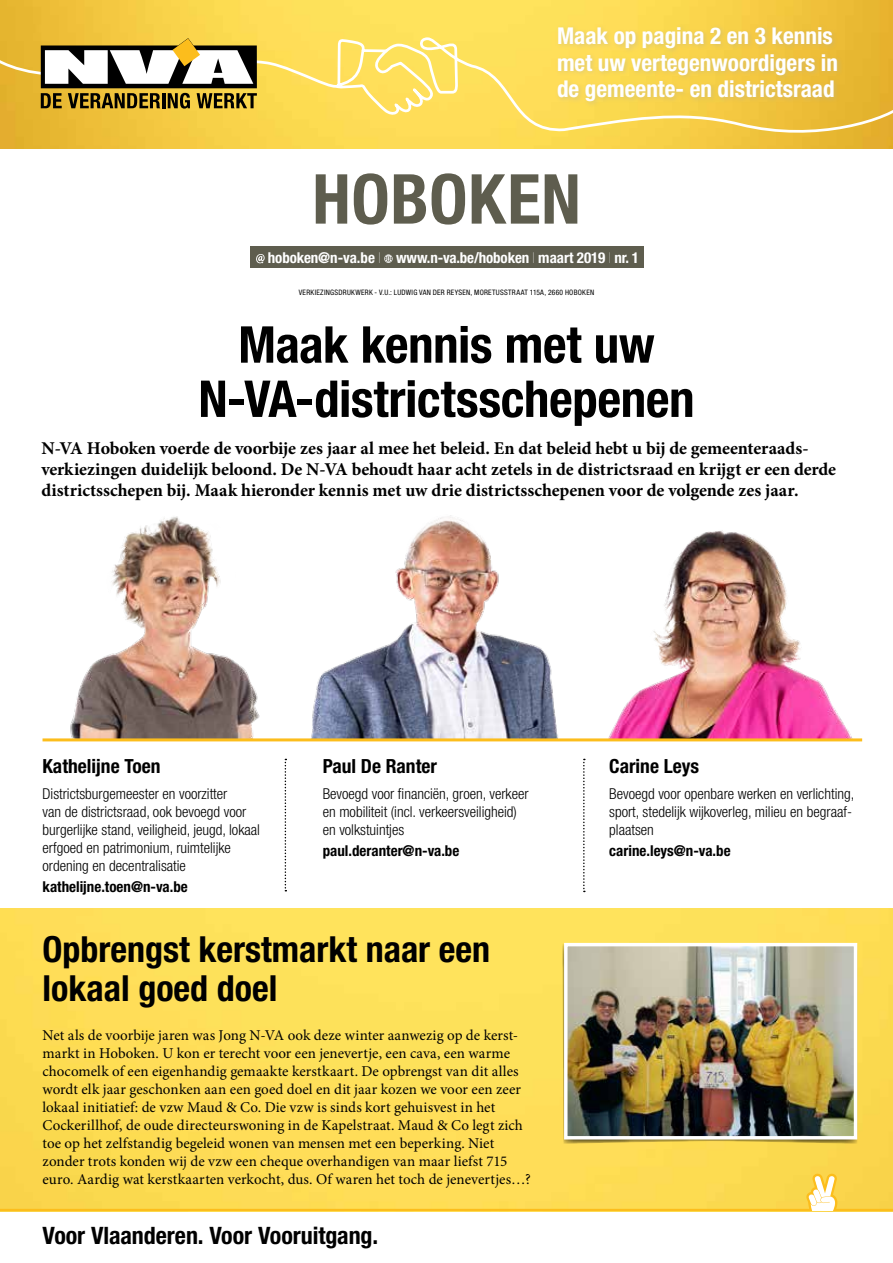
<style>
.page{position:relative;width:893px;height:1263px;background:#fff}
.page>*{position:absolute;margin:0;border:0;box-sizing:border-box;transform-origin:0 0}
.t1{font:700 condensed 69px "Helvetica Neue LT Std";letter-spacing:.01em;color:#5e5d4e}
.t2{font:700 condensed 50.85px/54.3px "Helvetica Neue LT Std";letter-spacing:-.005em;color:#000;text-align:center}
.t3{font:700 condensed 36px/39px "Helvetica Neue LT Std";color:#000}
.t4{font:700 condensed 24px "Helvetica Neue LT Std";letter-spacing:-.005em;color:#000}
.t5{font:700 condensed 23.25px/26.5px "Helvetica Neue LT Std";color:#fff}
.t6{font:700 condensed 19.5px "Helvetica Neue LT Std";color:#000}
.t7{font:700 18px/21px "Minion Pro";letter-spacing:-.005em;color:#000}
.t8{font:15px/18px "Minion Pro";letter-spacing:.005em;color:#000}
.t9{font:300 condensed 15px/18px "Helvetica Neue LT Std";color:#000}
.t10{font:700 condensed 15px "Helvetica Neue LT Std";color:#000}
.t11{font:700 condensed 15px "Helvetica Neue LT Std";letter-spacing:-.01em;color:#fff}
.t12{font:condensed 7.5px "Helvetica Neue LT Std";letter-spacing:.035em;color:#000}
.s1{font-weight:200}
</style>
<div class="page">
<img style="left:0;top:909px;width:893px;height:264px">
<img style="left:0;top:0;width:893px;height:149px">
<svg style="left:0;top:36px;width:893px;height:111px;background:#f6d252"></svg>
<svg style="left:0;top:1173px;width:893px;height:38px;background:#fcd951"></svg>
<div style="left:250px;top:247px;width:393px;height:21px;background:#5e5d4e"></div>
<svg style="left:256px;top:254px;width:9px;height:9px"></svg>
<svg style="left:384px;top:254px;width:9px;height:9px"></svg>
<svg style="left:41px;top:38px;width:216px;height:71px"></svg>
<div style="left:555px;top:24px;width:288px;height:84px;background:#b4b198;opacity:.4"></div>
<img style="left:70px;top:516px;width:190px;height:222px">
<img style="left:311px;top:515px;width:247px;height:223px">
<img style="left:608px;top:530px;width:244px;height:208px">
<svg style="left:285px;top:759px;width:1px;height:132px"></svg>
<svg style="left:583px;top:759px;width:2px;height:133px"></svg>
<hr style="left:43px;top:738px;width:819px;height:3px;background:#fcbd1c">
<svg style="left:562px;top:943px;width:296px;height:201px;background:#d1b956"></svg>
<img style="left:568px;top:947px;width:285px;height:188px">
<div style="left:564px;top:943px;width:293px;height:196px;border:3px solid #fff"></div>
<h3 class="t5" style="left:557px;top:22px;width:283px">Maak op pagina 2 en 3 kennis met uw vertegenwoordigers in de gemeente- en districtsraad</h3>
<h1 class="t1" style="left:312px;top:157px;width:270px">HOBOKEN</h1>
<p class="t11" style="left:268px;top:248px;width:373px">hoboken@n-va.be <span class="s1">I</span> www.n-va.be/hoboken <span class="s1">I</span> maart 2019 <span class="s1">I</span> nr. 1</p>
<p class="t12" style="left:299px;top:287px;width:297px">VERKIEZINGSDRUKWERK - V.U.: LUDWIG VAN DER REYSEN, MORETUSSTRAAT 115A, 2660 HOBOKEN</p>
<h2 class="t2" style="left:198px;top:317px;width:498px">Maak kennis met uw<br>N-VA-districtsschepenen</h2>
<p class="t7" style="left:41px;top:438px;width:796px">N-VA Hoboken voerde de voorbije zes jaar al mee het beleid. En dat beleid hebt u bij de gemeenteraads&shy;verkiezingen duidelijk beloond. De N-VA behoudt haar acht zetels in de districtsraad en krijgt er een derde districtsschepen bij. Maak hieronder kennis met uw drie districtsschepenen voor de volgende zes jaar.</p>
<h3 class="t6" style="left:43px;top:754px;width:119px">Kathelijne Toen</h3>
<p class="t9" style="left:43px;top:785px;width:219px">Districtsburgemeester en voorzitter<br>van de districtsraad, ook bevoegd voor burgerlijke stand, veiligheid, jeugd, lokaal erfgoed en patrimonium, ruimtelijke ordening en decentralisatie</p>
<p class="t10" style="left:43px;top:878px;width:147px">kathelijne.toen@n-va.be</p>
<h3 class="t6" style="left:323px;top:754px;width:116px">Paul De Ranter</h3>
<p class="t9" style="left:323px;top:785px;width:207px">Bevoegd voor financiën, groen, verkeer en mobiliteit (incl. verkeersveiligheid) en volkstuintjes</p>
<p class="t10" style="left:323px;top:842px;width:138px">paul.deranter@n-va.be</p>
<h3 class="t3" style="left:43px;top:929px;width:449px">Opbrengst kerstmarkt naar een lokaal goed doel</h3>
<p class="t8" style="left:43px;top:1027px;width:490px">Net als de voorbije jaren was Jong N-VA ook deze winter aanwezig op de kerst&shy;markt in Hoboken. U kon er terecht voor een jenevertje, een cava, een warme chocomelk of een eigenhandig gemaakte kerstkaart. De opbrengst van dit alles wordt elk jaar geschonken aan een goed doel en dit jaar kozen we voor een zeer lokaal initiatief: de vzw Maud &amp; Co. Die vzw is sinds kort gehuisvest in het Cockerillhof, de oude directeurswoning in de Kapelstraat. Maud &amp; Co legt zich toe op het zelfstandig begeleid wonen van mensen met een beperking. Niet zonder trots konden wij de vzw een cheque overhandigen van maar liefst 715 euro. Aardig wat kerstkaarten verkocht, dus. Of waren het toch de jenevertjes…?</p>
<h3 class="t4" style="left:43px;top:1221px;width:337px">Voor Vlaanderen. Voor Vooruitgang.</h3>
<h3 class="t6" style="left:609px;top:754px;width:91px">Carine Leys</h3>
<p class="t9" style="left:609px;top:785px;width:247px">Bevoegd voor openbare werken en verlichting, sport, stedelijk wijkoverleg, milieu en begraaf&shy;plaatsen</p>
<p class="t10" style="left:609px;top:842px;width:123px">carine.leys@n-va.be</p>
</div>
